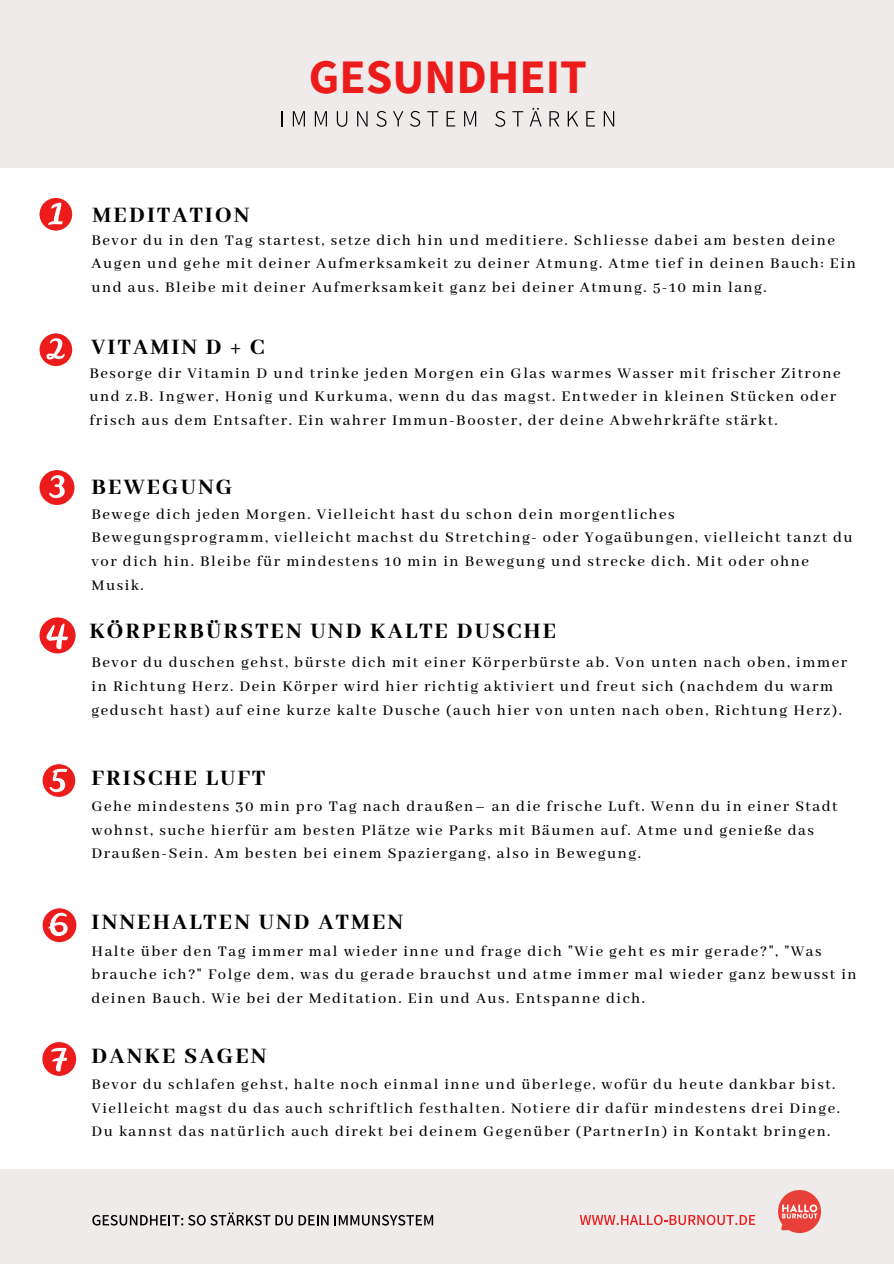
<style>
.page{position:relative;width:894px;height:1264px;background:#fff}
.page>*{position:absolute;margin:0;border:0;box-sizing:border-box;transform-origin:0 0}
.t1{font:700 48px "Source Sans Pro";color:#ed1c1c}
.t2{font:800 24px "Abhaya Libre";letter-spacing:.09em;color:#000}
.t3{font:500 16.5px/23.5px "Abhaya Libre";letter-spacing:.09em;color:#000}
.t4{font:500 16.35px/23.5px "Abhaya Libre";letter-spacing:.09em;color:#000}
</style>
<div class="page">
<div style="left:0;top:0;width:893px;height:168px;background:#efebeb"></div>
<div style="left:0;top:1169px;width:893px;height:94px;background:#efebeb"></div>
<img style="left:778px;top:1190px;width:42px;height:42px">
<svg style="left:40px;top:198px;width:32px;height:32px"></svg>
<svg style="left:40px;top:333px;width:32px;height:33px"></svg>
<svg style="left:40px;top:470px;width:34px;height:35px"></svg>
<svg style="left:40px;top:617px;width:36px;height:36px"></svg>
<svg style="left:43px;top:764px;width:32px;height:32px"></svg>
<svg style="left:43px;top:908px;width:33px;height:34px"></svg>
<svg style="left:42px;top:1042px;width:34px;height:33px"></svg>
<svg style="left:281px;top:111px;width:2px;height:15px"></svg>
<svg style="left:293px;top:111px;width:12px;height:15px"></svg>
<svg style="left:315px;top:111px;width:12px;height:15px"></svg>
<svg style="left:337px;top:111px;width:10px;height:16px"></svg>
<svg style="left:357px;top:111px;width:10px;height:15px"></svg>
<svg style="left:376px;top:111px;width:10px;height:16px"></svg>
<svg style="left:393px;top:111px;width:10px;height:15px"></svg>
<svg style="left:410px;top:111px;width:10px;height:16px"></svg>
<svg style="left:427px;top:111px;width:11px;height:15px"></svg>
<svg style="left:446px;top:111px;width:9px;height:15px"></svg>
<svg style="left:464px;top:111px;width:12px;height:15px"></svg>
<svg style="left:495px;top:111px;width:10px;height:16px"></svg>
<svg style="left:512px;top:111px;width:11px;height:15px"></svg>
<svg style="left:529px;top:108px;width:12px;height:18px"></svg>
<svg style="left:549px;top:111px;width:10px;height:15px"></svg>
<svg style="left:567px;top:111px;width:11px;height:15px"></svg>
<svg style="left:586px;top:111px;width:8px;height:15px"></svg>
<svg style="left:603px;top:111px;width:11px;height:15px"></svg>
<svg style="left:92px;top:1212px;width:236px;height:13px"></svg>
<svg style="left:334px;top:1214px;width:99px;height:11px"></svg>
<svg style="left:579px;top:1214px;width:176px;height:11px"></svg>
<h1 class="t1" style="left:309px;top:45px;width:279px">GESUNDHEIT</h1>
<h2 class="t2" style="left:93px;top:201px;width:158px">MEDITATION</h2>
<p class="t3" style="left:91px;top:229px;width:765px">Bevor du in den Tag startest, setze dich hin und meditiere. Schliesse dabei am besten deine<br>Augen und gehe mit deiner Aufmerksamkeit zu deiner Atmung. Atme tief in deinen Bauch: Ein und aus. Bleibe mit deiner Aufmerksamkeit ganz bei deiner Atmung. 5-10 min lang.</p>
<h2 class="t2" style="left:91px;top:334px;width:174px">VITAMIN D + C</h2>
<p class="t3" style="left:89px;top:362px;width:752px">Besorge dir Vitamin D und trinke jeden Morgen ein Glas warmes Wasser mit frischer Zitrone und z.B. Ingwer, Honig und Kurkuma, wenn du das magst. Entweder in kleinen Stücken oder frisch aus dem Entsafter. Ein wahrer Immun-Booster, der deine Abwehrkräfte stärkt.</p>
<h2 class="t2" style="left:91px;top:474px;width:142px">BEWEGUNG</h2>
<p class="t3" style="left:91px;top:503px;width:762px">Bewege dich jeden Morgen. Vielleicht hast du schon dein morgentliches Bewegungsprogramm, vielleicht machst du Stretching- oder Yogaübungen, vielleicht tanzt du vor dich hin. Bleibe für mindestens 10 min in Bewegung und strecke dich. Mit oder ohne Musik.</p>
<h2 class="t2" style="left:89px;top:617px;width:468px">KÖRPERBÜRSTEN UND KALTE DUSCHE</h2>
<p class="t3" style="left:91px;top:651px;width:756px">Bevor du duschen gehst, bürste dich mit einer Körperbürste ab. Von unten nach oben, immer in Richtung Herz. Dein Körper wird hier richtig aktiviert und freut sich (nachdem du warm geduscht hast) auf eine kurze kalte Dusche (auch hier von unten nach oben, Richtung Herz).</p>
<h2 class="t2" style="left:91px;top:764px;width:175px">FRISCHE LUFT</h2>
<p class="t3" style="left:91px;top:795px;width:747px">Gehe mindestens 30 min pro Tag nach draußen– an die frische Luft. Wenn du in einer Stadt wohnst, suche hierfür am besten Plätze wie Parks mit Bäumen auf. Atme und genieße das<br>Draußen-Sein. Am besten bei einem Spaziergang, also in Bewegung.</p>
<h2 class="t2" style="left:91px;top:908px;width:313px">INNEHALTEN UND ATMEN</h2>
<p class="t3" style="left:91px;top:940px;width:766px">Halte über den Tag immer mal wieder inne und frage dich "Wie geht es mir gerade?", "Was brauche ich?" Folge dem, was du gerade brauchst und atme immer mal wieder ganz bewusst in deinen Bauch. Wie bei der Meditation. Ein und Aus. Entspanne dich.</p>
<h2 class="t2" style="left:91px;top:1042px;width:176px">DANKE SAGEN</h2>
<p class="t4" style="left:91px;top:1073px;width:749px">Bevor du schlafen gehst, halte noch einmal inne und überlege, wofür du heute dankbar bist.<br>Vielleicht magst du das auch schriftlich festhalten. Notiere dir dafür mindestens drei Dinge.<br>Du kannst das natürlich auch direkt bei deinem Gegenüber (PartnerIn) in Kontakt bringen.</p>
</div>
